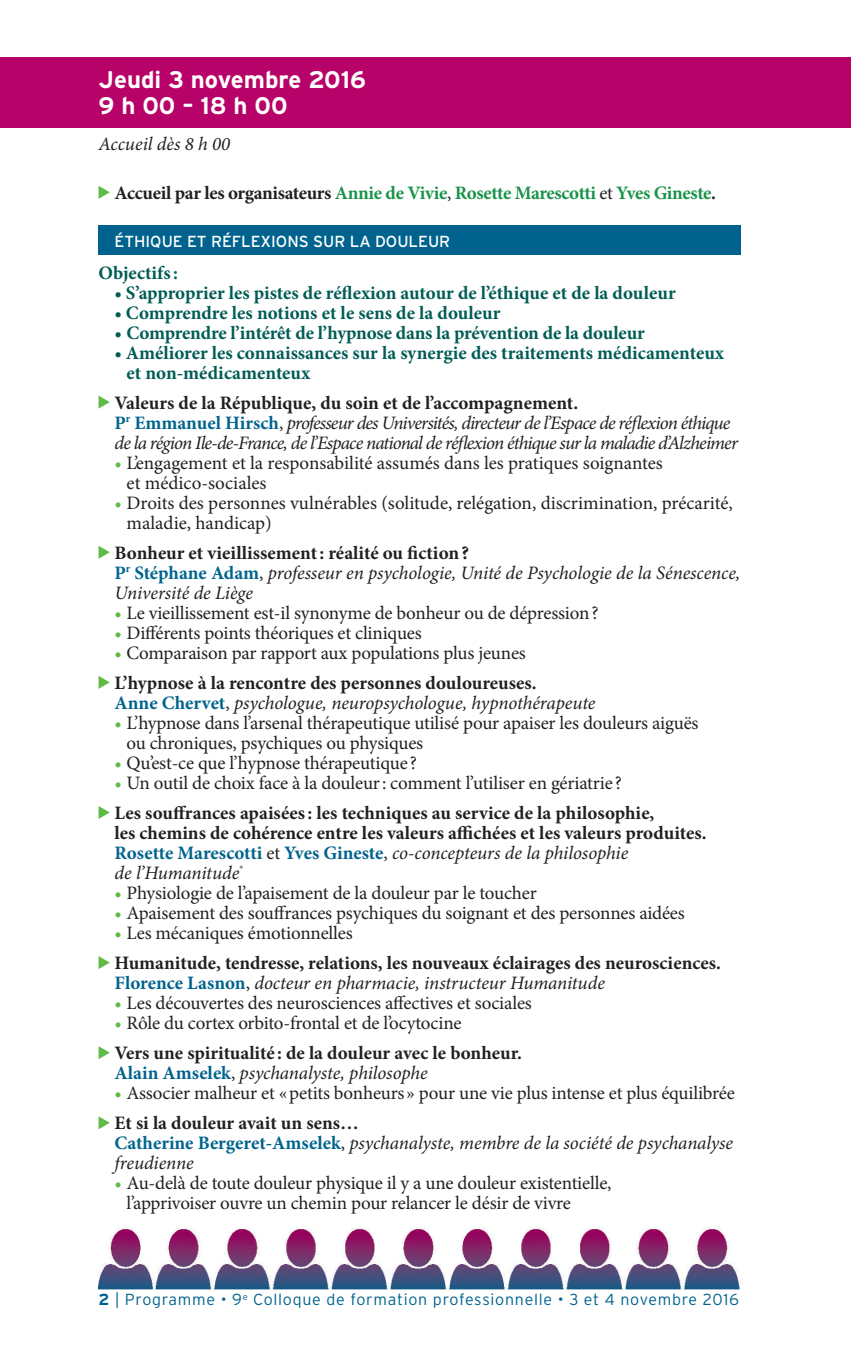
<style>
.page{position:relative;width:851px;height:1361px;background:#fff}
.page>*{position:absolute;margin:0;border:0;box-sizing:border-box;transform-origin:0 0}
.t1{font:700 24px/26px "Interstate";color:#fff}
.t2{font:19px/20px "Minion Pro";letter-spacing:-.01em;color:#231f20}
.t3{font:700 19px/30px "Minion Pro";color:#231f20}
.t4{font:italic 19px/20px "Minion Pro";letter-spacing:-.01em;color:#231f20}
.t5{font:700 19px/20px "Minion Pro";color:#005c55}
.t6{font:italic 19px/20px "Minion Pro";letter-spacing:-.045em;color:#231f20}
.t7{font:700 19px "Minion Pro";letter-spacing:-.02em;color:#1a934a}
.t8{font:300 16px "Interstate";letter-spacing:.045em;color:#00638e}
.t9{font:16px "Interstate";color:#fff}
.s1{color:#231f20}
.s2{font-weight:400;color:#231f20}
.s3{font-weight:700;font-style:normal}
.s4{font-weight:700;font-style:normal;color:#00638e}
.s5{font-style:normal}
.s6{color:#60bb46}
.s7{font-weight:400;color:#60bb46}
.s8{font-weight:400}
.s9{color:#00638e}
.s10{font-weight:400;font-style:italic}
.s11{font-weight:700}
</style>
<div class="page">
<img style="left:98px;top:1227px;width:642px;height:62px">
<div style="left:0;top:57px;width:850px;height:71px;background:#b70369"></div>
<div style="left:98px;top:225px;width:642px;height:29px;background:#00638e"></div>
<svg style="left:98px;top:186px;width:12px;height:13px"></svg>
<svg style="left:98px;top:396px;width:12px;height:13px"></svg>
<svg style="left:98px;top:546px;width:12px;height:13px"></svg>
<svg style="left:98px;top:676px;width:12px;height:13px"></svg>
<svg style="left:98px;top:806px;width:12px;height:13px"></svg>
<svg style="left:98px;top:956px;width:12px;height:13px"></svg>
<svg style="left:98px;top:1046px;width:12px;height:13px"></svg>
<svg style="left:98px;top:1116px;width:12px;height:13px"></svg>
<p class="t1" style="left:98px;top:69px;width:269px">Jeudi 3 novembre 2016<br>9 h 00 – 18 h 00</p>
<p class="t4" style="left:98px;top:136px;width:133px">Accueil dès 8 h 00</p>
<p class="t7" style="left:114px;top:185px;width:602px"><span class="s1">Accueil par les organisateurs</span> Annie de Vivie<span class="s2">,</span> Rosette Marescotti <span class="s2">et</span> Yves Gineste<span class="s1">.</span></p>
<p class="t9" style="left:114px;top:235px;width:337px">ÉTHIQUE ET RÉFLEXIONS SUR LA DOULEUR</p>
<p class="t5" style="left:98px;top:264px;width:81px">Objectifs :</p>
<p class="t5" style="left:114px;top:284px;width:562px">• S’approprier les pistes de réflexion autour de l’éthique et de la douleur</p>
<p class="t5" style="left:114px;top:304px;width:387px">• Comprendre les notions et le sens de la douleur</p>
<p class="t5" style="left:114px;top:324px;width:531px">• Comprendre l’intérêt de l’hypnose dans la prévention de la douleur</p>
<p class="t5" style="left:126px;top:344px;width:599px;text-indent:-12px">• Améliorer les connaissances sur la synergie des traitements médicamenteux et non-médicamenteux</p>
<p class="t6" style="left:114px;top:394px;width:625px"><span class="s3">Valeurs de la République, du soin et de l’accompagnement.<br></span><span class="s4">P</span><sup>r</sup> <span class="s4">Emmanuel Hirsch</span><span class="s5">,</span> professeur des Universités, directeur de l’Espace de réflexion éthique de la région Ile-de-France, de l’Espace national de réflexion éthique sur la maladie d’Alzheimer</p>
<p class="t2" style="left:127px;top:454px;width:537px;text-indent:-12px"><span class="s6">•</span> L’engagement et la responsabilité assumés dans les pratiques soignantes et médico-sociales</p>
<p class="t2" style="left:127px;top:494px;width:607px;text-indent:-12px"><span class="s6">•</span> Droits des personnes vulnérables (solitude, relégation, discrimination, précarité, maladie, handicap)</p>
<p class="t4" style="left:114px;top:544px;width:627px"><span class="s3">Bonheur et vieillissement : réalité ou fiction ?<br></span><span class="s4">P</span><sup>r</sup> <span class="s4">Stéphane Adam</span><span class="s5">,</span> professeur en psychologie, Unité de Psychologie de la Sénescence,<br>Université de Liège</p>
<p class="t2" style="left:115px;top:604px;width:485px"><span class="s6">•</span> Le vieillissement est-il synonyme de bonheur ou de dépression ?</p>
<p class="t2" style="left:115px;top:624px;width:308px"><span class="s6">•</span> Différents points théoriques et cliniques</p>
<p class="t3" style="left:114px;top:639px;width:423px"><span class="s7">•</span> <span class="s8">Comparaison par rapport aux populations plus jeunes<br></span>L’hypnose à la rencontre des personnes douloureuses.</p>
<p class="t4" style="left:114px;top:694px;width:482px"><span class="s4">Anne Chervet</span><span class="s5">,</span> psychologue, neuropsychologue, hypnothérapeute</p>
<p class="t2" style="left:127px;top:714px;width:573px;text-indent:-12px"><span class="s6">•</span> L’hypnose dans l’arsenal thérapeutique utilisé pour apaiser les douleurs aiguës ou chroniques, psychiques ou physiques</p>
<p class="t2" style="left:114px;top:754px;width:304px"><span class="s6">•</span> Qu’est-ce que l’hypnose thérapeutique ?</p>
<p class="t3" style="left:114px;top:769px;width:541px"><span class="s7">•</span> <span class="s8">Un outil de choix face à la douleur : comment l’utiliser en gériatrie ?<br></span>Les souffrances apaisées : les techniques au service de la philosophie,</p>
<p class="t3" style="left:114px;top:824px;width:593px;line-height:20px">les chemins de cohérence entre les valeurs affichées et les valeurs produites.<br><span class="s9">Rosette Marescotti</span> <span class="s8">et</span> <span class="s9">Yves Gineste</span><span class="s8">,</span> <span class="s10">co-concepteurs de la philosophie<br>de l’Humanitude</span><sup>®</sup></p>
<p class="t2" style="left:115px;top:884px;width:423px"><span class="s6">•</span> Physiologie de l’apaisement de la douleur par le toucher</p>
<p class="t2" style="left:115px;top:904px;width:571px"><span class="s6">•</span> Apaisement des souffrances psychiques du soignant et des personnes aidées</p>
<p class="t3" style="left:114px;top:919px;width:607px"><span class="s7">•</span> <span class="s8">Les mécaniques émotionnelles<br></span>Humanitude, tendresse, relations, les nouveaux éclairages des neurosciences.</p>
<p class="t4" style="left:114px;top:974px;width:492px"><span class="s4">Florence Lasnon</span><span class="s5">,</span> docteur en pharmacie, instructeur Humanitude</p>
<p class="t2" style="left:114px;top:994px;width:419px"><span class="s6">•</span> Les découvertes des neurosciences affectives et sociales</p>
<p class="t3" style="left:114px;top:1009px;width:409px"><span class="s7">•</span> <span class="s8">Rôle du cortex orbito-frontal et de l’ocytocine<br></span>Vers une spiritualité : de la douleur avec le bonheur.</p>
<p class="t4" style="left:114px;top:1064px;width:314px"><span class="s4">Alain Amselek</span><span class="s5">,</span> psychanalyste, philosophe</p>
<p class="t2" style="left:114px;top:1079px;width:621px;line-height:30px"><span class="s6">•</span> Associer malheur et « petits bonheurs » pour une vie plus intense et plus équilibrée<br><span class="s11">Et si la douleur avait un sens…</span></p>
<p class="t4" style="left:114px;top:1134px;width:620px"><span class="s4">Catherine Bergeret-Amselek</span><span class="s5">,</span> psychanalyste, membre de la société de psychanalyse freudienne</p>
<p class="t2" style="left:127px;top:1174px;width:486px;text-indent:-12px"><span class="s6">•</span> Au-delà de toute douleur physique il y a une douleur existentielle, l’apprivoiser ouvre un chemin pour relancer le désir de vivre</p>
<p class="t8" style="left:98px;top:1290px;width:641px"><span class="s11">2</span> | Programme • 9<sup>e</sup> Colloque de formation professionnelle • 3 et 4 novembre 2016</p>
</div>
